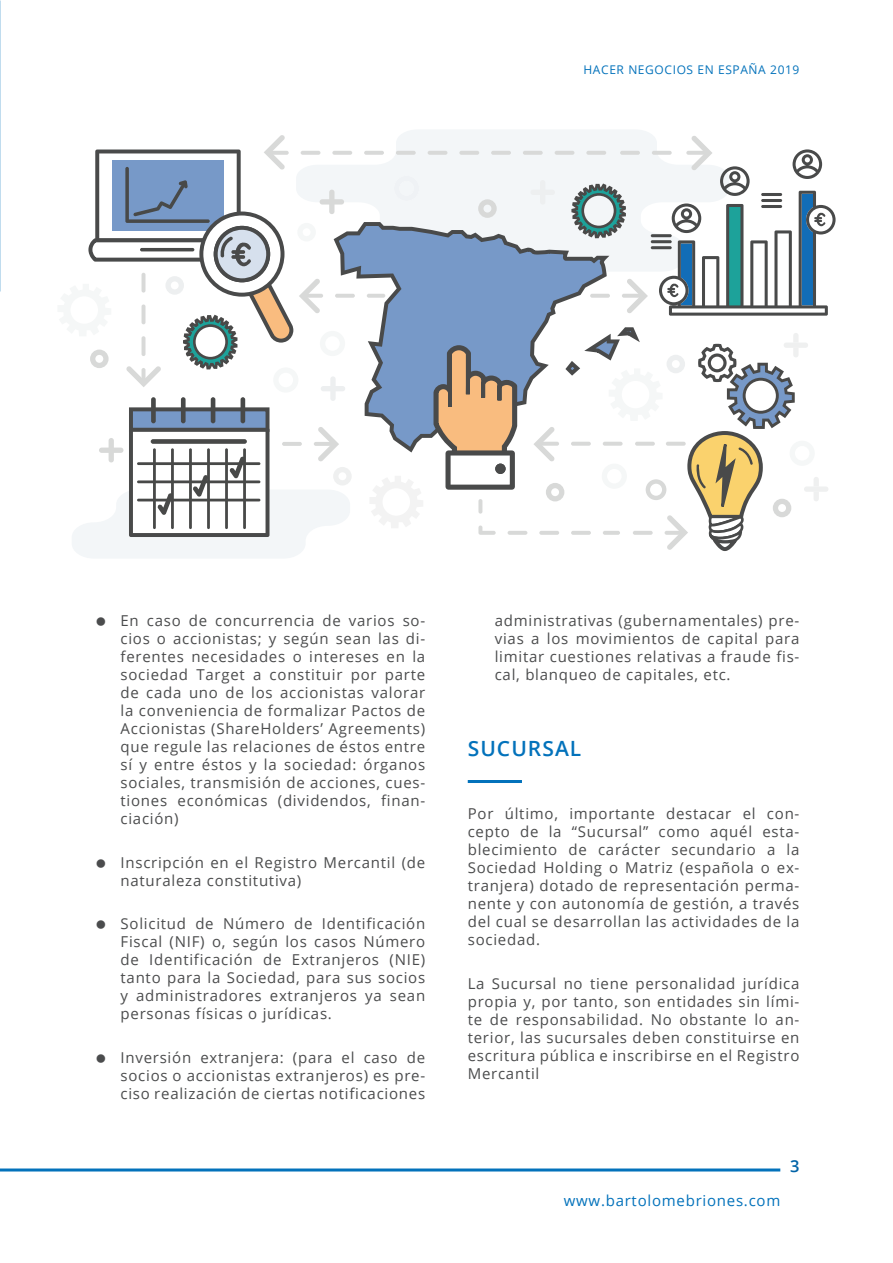
<style>
.page{position:relative;width:893px;height:1263px;background:#fff}
.page>*{position:absolute;margin:0;border:0;box-sizing:border-box;transform-origin:0 0}
.t1{font:600 21px "Open Sans";letter-spacing:.05em;color:#0372bb}
.t2{font:600 16.5px "Open Sans";color:#0163a7}
.t3{font:15px/18px "Open Sans";letter-spacing:.05em;color:#4b4c4d;text-align:justify}
.t4{font:15px "Open Sans";letter-spacing:.05em;color:#0372bb}
.t5{font:12px "Open Sans";letter-spacing:.05em;color:#0372bb}
</style>
<div class="page">
<hr style="left:0;top:1168px;width:780px;height:3px;background:#0372bb">
<hr style="left:468px;top:780px;width:54px;height:3px;background:#0372bb">
<svg style="left:345px;top:130px;width:314px;height:141px;fill:#f3f6f8"></svg>
<svg style="left:640px;top:288px;width:8px;height:16px"></svg>
<div style="left:151px;top:397px;width:5px;height:26px;background:#484948;border-radius:2px"></div>
<div style="left:181px;top:397px;width:5px;height:26px;background:#484948;border-radius:2px"></div>
<hr style="left:211px;top:397px;width:4px;height:26px;background:#484948;border-radius:2px">
<hr style="left:241px;top:397px;width:4px;height:26px;background:#484948;border-radius:2px">
<hr style="left:586px;top:151px;width:20px;height:4px;background:#d8d9d8;border-radius:2px">
<hr style="left:555px;top:151px;width:19px;height:4px;background:#d8d9d8;border-radius:2px">
<hr style="left:523px;top:151px;width:20px;height:4px;background:#d8d9d8;border-radius:2px">
<hr style="left:491px;top:151px;width:20px;height:4px;background:#d8d9d8;border-radius:2px">
<hr style="left:459px;top:151px;width:20px;height:4px;background:#d8d9d8;border-radius:2px">
<hr style="left:652px;top:151px;width:20px;height:4px;background:#d8d9d8;border-radius:2px">
<hr style="left:620px;top:151px;width:20px;height:4px;background:#d8d9d8;border-radius:2px">
<hr style="left:428px;top:151px;width:19px;height:4px;background:#d8d9d8;border-radius:2px">
<hr style="left:396px;top:151px;width:20px;height:4px;background:#d8d9d8;border-radius:2px">
<hr style="left:364px;top:151px;width:20px;height:4px;background:#d8d9d8;border-radius:2px">
<hr style="left:332px;top:151px;width:20px;height:4px;background:#d8d9d8;border-radius:2px">
<hr style="left:622px;top:294px;width:20px;height:4px;background:#d8d9d8;border-radius:2px">
<svg style="left:370px;top:476px;width:53px;height:52px"></svg>
<svg style="left:571px;top:183px;width:55px;height:39px"></svg>
<svg style="left:394px;top:176px;width:25px;height:25px"></svg>
<svg style="left:478px;top:199px;width:19px;height:19px"></svg>
<svg style="left:72px;top:407px;width:280px;height:151px"></svg>
<div style="left:540px;top:180px;width:5px;height:25px;background:#edeff0;border-radius:3px"></div>
<div style="left:530px;top:190px;width:25px;height:5px;background:#edeff0;border-radius:3px"></div>
<div style="left:109px;top:438px;width:5px;height:24px;background:#d8d9d8;border-radius:3px"></div>
<div style="left:99px;top:448px;width:24px;height:5px;background:#d8d9d8;border-radius:3px"></div>
<div style="left:804px;top:486px;width:24px;height:6px;background:#eff0f0;border-radius:3px"></div>
<div style="left:330px;top:376px;width:6px;height:25px;background:#edeff0;border-radius:3px"></div>
<svg style="left:334px;top:222px;width:306px;height:230px;fill:#7799c8"></svg>
<svg style="left:88px;top:135px;width:257px;height:258px"></svg>
<hr style="left:651px;top:234px;width:21px;height:3px;background:#494a4a;border-radius:2px">
<hr style="left:651px;top:240px;width:21px;height:3px;background:#494a4a;border-radius:2px">
<hr style="left:651px;top:246px;width:21px;height:3px;background:#494a4a;border-radius:2px">
<svg style="left:659px;top:136px;width:177px;height:180px"></svg>
<svg style="left:433px;top:333px;width:386px;height:218px"></svg>
<p class="t5" style="left:583px;top:62px;width:217px">HACER NEGOCIOS EN ESPAÑA 2019</p>
<p class="t3" style="left:121px;top:611px;width:306px">En caso de concurrencia de varios so&shy;cios o accionistas; y según sean las di&shy;ferentes necesidades o intereses en la sociedad Target a constituir por parte de cada uno de los accionistas valorar la conveniencia de formalizar Pactos de Accionistas (ShareHolders’ Agreements) que regule las relaciones de éstos entre sí y entre éstos y la sociedad: órganos sociales, transmisión de acciones, cues&shy;tiones económicas (dividendos, finan&shy;ciación)</p>
<p class="t3" style="left:121px;top:853px;width:306px">Inscripción en el Registro Mercantil (de naturaleza constitutiva)</p>
<p class="t3" style="left:121px;top:915px;width:306px">Solicitud de Número de Identificación Fiscal (NIF) o, según los casos Número de Identificación de Extranjeros (NIE) tanto para la Sociedad, para sus socios y administradores extranjeros ya sean personas físicas o jurídicas.</p>
<p class="t3" style="left:121px;top:1048px;width:306px">Inversión extranjera: (para el caso de socios o accionistas extranjeros) es pre&shy;ciso realización de ciertas notificaciones</p>
<p class="t3" style="left:495px;top:611px;width:306px">administrativas (gubernamentales) pre&shy;vias a los movimientos de capital para limitar cuestiones relativas a fraude fis&shy;cal, blanqueo de capitales, etc.</p>
<h1 class="t1" style="left:468px;top:734px;width:115px">SUCURSAL</h1>
<p class="t3" style="left:468px;top:804px;width:333px">Por último, importante destacar el con&shy;cepto de la “Sucursal” como aquél esta&shy;blecimiento de carácter secundario a la Sociedad Holding o Matriz (española o ex&shy;tranjera) dotado de representación perma&shy;nente y con autonomía de gestión, a través del cual se desarrollan las actividades de la sociedad.</p>
<p class="t3" style="left:468px;top:974px;width:333px">La Sucursal no tiene personalidad jurídica propia y, por tanto, son entidades sin lími&shy;te de responsabilidad. No obstante lo an&shy;terior, las sucursales deben constituirse en escritura pública e inscribirse en el Registro Mercantil</p>
<p class="t4" style="left:564px;top:1190px;width:218px">www.bartolomebriones.com</p>
<p class="t2" style="left:790px;top:1154px;width:11px">3</p>
</div>
